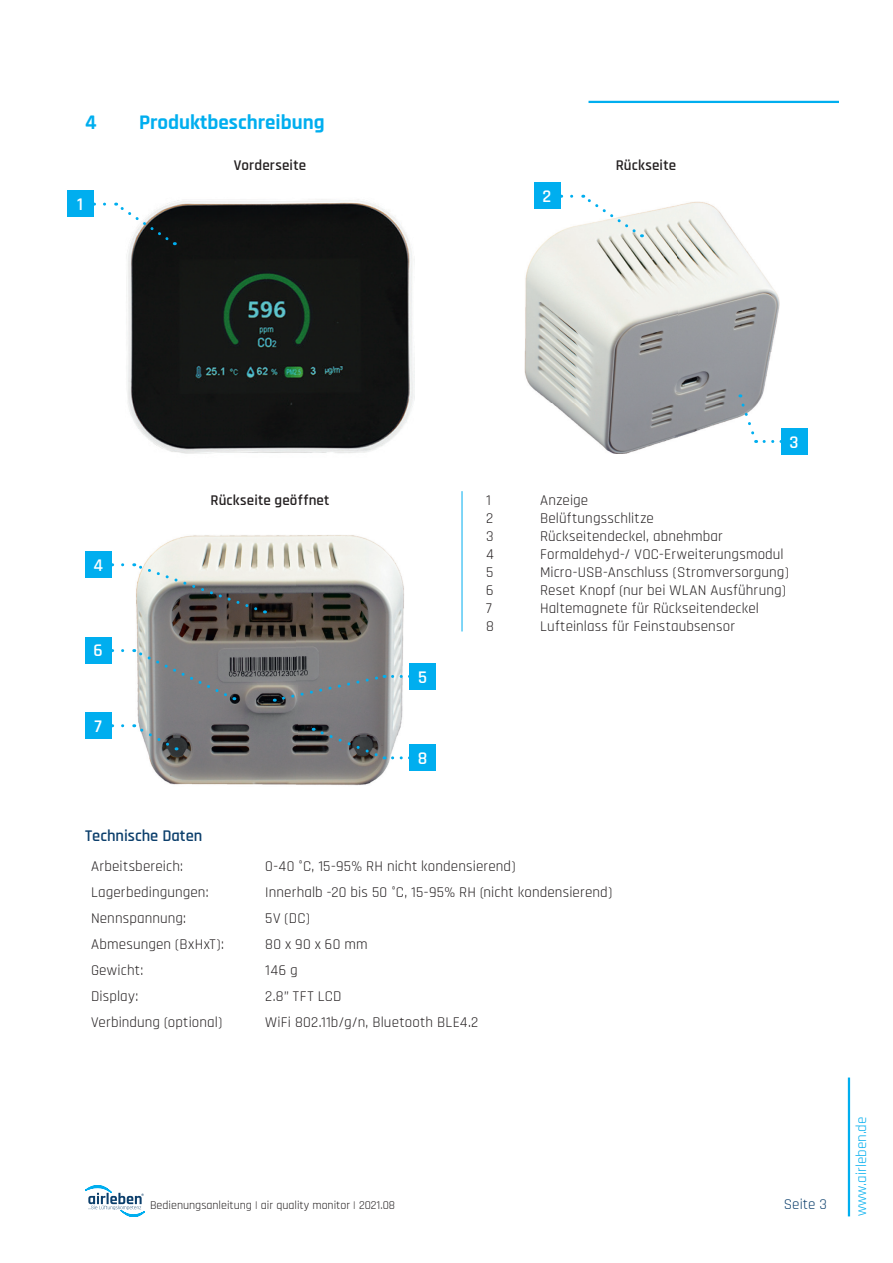
<style>
.page{position:relative;width:893px;height:1263px;background:#fff}
.page>*{position:absolute;margin:0;border:0;box-sizing:border-box;transform-origin:0 0}
.t1{font:700 21px "Rajdhani";color:#00aeef}
.t2{font:600 18px "Rajdhani";color:#fff}
.t3{font:600 16.5px "Rajdhani";color:#0c3f6c}
.t4{font:15px "Rajdhani";letter-spacing:.01em;color:#231f20}
.t5{font:600 15px "Rajdhani";letter-spacing:.015em;color:#231f20}
.t6{font:15px "Rajdhani";color:#00aeef}
.t7{font:15px "Rajdhani";color:#0c3f6c}
.t8{font:12px "Rajdhani";color:#231f20}
</style>
<div class="page">
<svg style="left:85px;top:1185px;width:60px;height:32px"></svg>
<hr style="left:848px;top:1077px;width:2px;height:139px;background:#00aeef">
<hr style="left:588px;top:101px;width:251px;height:2px;background:#00aeef">
<img style="left:126px;top:199px;width:288px;height:255px">
<img style="left:136px;top:535px;width:268px;height:251px">
<img style="left:524px;top:202px;width:255px;height:252px">
<hr style="left:462px;top:491px;width:1px;height:140px;background:#00aeef">
<svg style="left:115px;top:202px;width:60px;height:43px"></svg>
<svg style="left:94px;top:203px;width:11px;height:3px"></svg>
<svg style="left:582px;top:195px;width:60px;height:42px"></svg>
<svg style="left:561px;top:195px;width:11px;height:3px"></svg>
<svg style="left:134px;top:562px;width:131px;height:51px;background:#a2a29f"></svg>
<svg style="left:112px;top:563px;width:11px;height:3px"></svg>
<svg style="left:134px;top:649px;width:101px;height:51px;background:#8a8c8e"></svg>
<svg style="left:112px;top:649px;width:11px;height:3px"></svg>
<svg style="left:134px;top:724px;width:43px;height:26px"></svg>
<svg style="left:112px;top:724px;width:11px;height:3px"></svg>
<svg style="left:739px;top:394px;width:19px;height:49px"></svg>
<svg style="left:764px;top:440px;width:17px;height:3px"></svg>
<svg style="left:274px;top:674px;width:111px;height:28px;background:#797d80"></svg>
<svg style="left:393px;top:675px;width:16px;height:3px"></svg>
<svg style="left:313px;top:728px;width:72px;height:32px;background:#5d6063"></svg>
<svg style="left:393px;top:756px;width:16px;height:3px"></svg>
<div style="left:67px;top:190px;width:26px;height:27px;background:#00aeef"></div>
<div style="left:534px;top:183px;width:26px;height:26px;background:#00aeef"></div>
<div style="left:85px;top:551px;width:27px;height:27px;background:#00aeef"></div>
<div style="left:85px;top:637px;width:27px;height:26px;background:#00aeef"></div>
<div style="left:85px;top:712px;width:27px;height:26px;background:#00aeef"></div>
<div style="left:781px;top:428px;width:26px;height:27px;background:#00aeef"></div>
<div style="left:409px;top:663px;width:27px;height:27px;background:#00aeef"></div>
<div style="left:409px;top:745px;width:27px;height:26px;background:#00aeef"></div>
<h1 class="t1" style="left:85px;top:110px;width:13px">4</h1>
<h1 class="t1" style="left:139px;top:110px;width:187px">Produktbeschreibung</h1>
<p class="t5" style="left:234px;top:156px;width:74px">Vorderseite</p>
<p class="t2" style="left:77px;top:193px;width:7px">1</p>
<p class="t2" style="left:543px;top:186px;width:10px">2</p>
<p class="t5" style="left:616px;top:156px;width:62px">Rückseite</p>
<p class="t2" style="left:93px;top:554px;width:11px">4</p>
<p class="t2" style="left:94px;top:640px;width:11px">6</p>
<p class="t2" style="left:95px;top:715px;width:9px">7</p>
<p class="t5" style="left:210px;top:491px;width:121px">Rückseite geöffnet</p>
<p class="t3" style="left:85px;top:826px;width:119px">Technische Daten</p>
<p class="t2" style="left:418px;top:666px;width:10px">5</p>
<p class="t2" style="left:418px;top:748px;width:11px">8</p>
<p class="t2" style="left:790px;top:431px;width:11px">3</p>
<p class="t4" style="left:486px;top:492px;width:6px">1</p>
<p class="t4" style="left:540px;top:492px;width:50px">Anzeige</p>
<p class="t4" style="left:486px;top:510px;width:9px">2</p>
<p class="t4" style="left:540px;top:510px;width:115px">Belüftungsschlitze</p>
<p class="t4" style="left:486px;top:528px;width:9px">3</p>
<p class="t4" style="left:540px;top:528px;width:184px">Rückseitendeckel, abnehmbar</p>
<p class="t4" style="left:486px;top:546px;width:9px">4</p>
<p class="t4" style="left:540px;top:546px;width:245px">Formaldehyd-/ VOC-Erweiterungsmodul</p>
<p class="t4" style="left:486px;top:564px;width:9px">5</p>
<p class="t4" style="left:540px;top:564px;width:250px">Micro-USB-Anschluss (Stromversorgung)</p>
<p class="t4" style="left:486px;top:582px;width:9px">6</p>
<p class="t4" style="left:540px;top:582px;width:248px">Reset Knopf (nur bei WLAN Ausführung)</p>
<p class="t4" style="left:486px;top:600px;width:7px">7</p>
<p class="t4" style="left:540px;top:600px;width:220px">Haltemagnete für Rückseitendeckel</p>
<p class="t4" style="left:486px;top:618px;width:9px">8</p>
<p class="t4" style="left:540px;top:618px;width:197px">Lufteinlass für Feinstaubsensor</p>
<p class="t4" style="left:91px;top:858px;width:93px">Arbeitsbereich:</p>
<p class="t4" style="left:265px;top:858px;width:252px">0-40 °C, 15-95% RH nicht kondensierend)</p>
<p class="t4" style="left:91px;top:884px;width:119px">Lagerbedingungen:</p>
<p class="t4" style="left:265px;top:884px;width:348px">Innerhalb -20 bis 50 °C, 15-95% RH (nicht kondensierend)</p>
<p class="t4" style="left:91px;top:910px;width:97px">Nennspannung:</p>
<p class="t4" style="left:265px;top:910px;width:46px">5V (DC)</p>
<p class="t4" style="left:91px;top:936px;width:134px">Abmesungen (BxHxT):</p>
<p class="t4" style="left:265px;top:936px;width:104px">80 x 90 x 60 mm</p>
<p class="t4" style="left:91px;top:962px;width:54px">Gewicht:</p>
<p class="t4" style="left:265px;top:962px;width:34px">146 g</p>
<p class="t4" style="left:91px;top:988px;width:49px">Display:</p>
<p class="t4" style="left:265px;top:988px;width:78px">2.8” TFT LCD</p>
<p class="t4" style="left:91px;top:1014px;width:133px">Verbindung (optional)</p>
<p class="t4" style="left:265px;top:1014px;width:215px">WiFi 802.11b/g/n, Bluetooth BLE4.2</p>
<p class="t8" style="left:150px;top:1198px;width:247px">Bedienungsanleitung | air quality monitor | 2021.08</p>
<p class="t7" style="left:784px;top:1196px;width:44px">Seite 3</p>
<p class="t6" style="left:853px;top:1216px;width:101px;rotate:-90deg">www.airleben.de</p>
</div>
